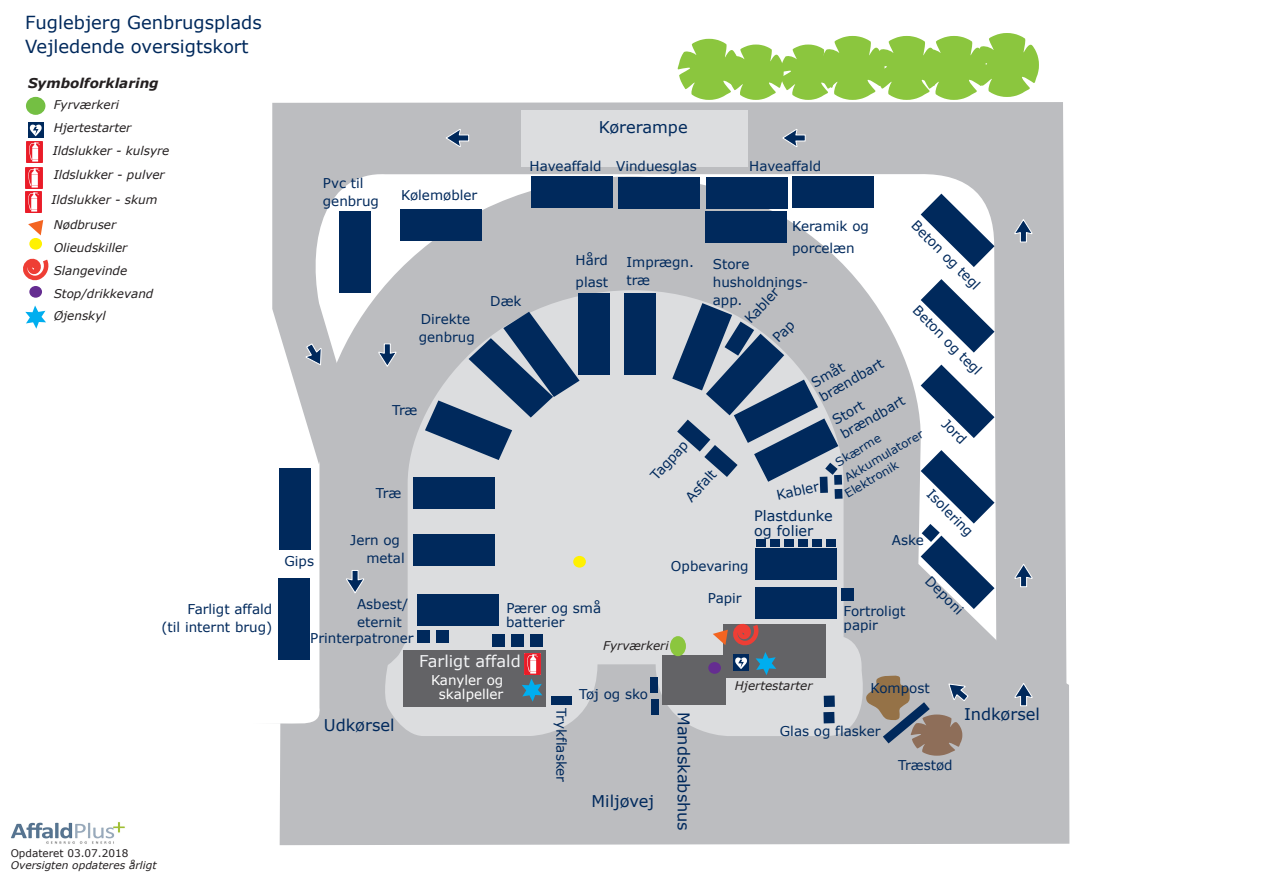
<style>
.page{position:relative;width:1263px;height:893px;background:#fff}
.page>*{position:absolute;margin:0;border:0;box-sizing:border-box;transform-origin:0 0}
.t1{font:18px/24px "Verdana";color:#00295c}
.t2{font:16.2px "Verdana";color:#00295c}
.t3{font:16.2px "Verdana";color:#f2f3f5}
.t4{font:14.4px/15px "Verdana";color:#00295c}
.t5{font:13.5px/18px "Verdana";color:#00295c}
.t6{font:13.5px/14.4px "Verdana";color:#fff;text-align:center}
.t7{font:italic 700 13.5px "Verdana";color:#231f20}
.t8{font:italic 12px/22.8px "Verdana";color:#231f20}
.t9{font:11.55px/13.8px "Verdana";color:#00295c}
.t10{font:italic 10.5px "Verdana";color:#231f20}
.t11{font:10.5px "Verdana";color:#231f20}
</style>
<div class="page">
<div style="left:272px;top:102px;width:792px;height:73px;background:#bcbdc0"></div>
<svg style="left:272px;top:175px;width:797px;height:670px;fill:#bcbdc0"></svg>
<svg style="left:382px;top:289px;width:484px;height:448px;background:#d2d3d6"></svg>
<div style="left:482px;top:343px;width:226px;height:57px;background:#dcdddf"></div>
<div style="left:662px;top:655px;width:63px;height:49px;background:#636366"></div>
<div style="left:403px;top:650px;width:143px;height:57px;background:#636366"></div>
<div style="left:724px;top:624px;width:102px;height:54px;background:#636366"></div>
<div style="left:417px;top:594px;width:81px;height:32px;background:#00295c"></div>
<div style="left:618px;top:177px;width:81px;height:32px;background:#00295c"></div>
<div style="left:706px;top:177px;width:81px;height:32px;background:#00295c"></div>
<div style="left:756px;top:587px;width:81px;height:32px;background:#00295c"></div>
<div style="left:755px;top:548px;width:82px;height:32px;background:#00295c"></div>
<svg style="left:921px;top:279px;width:73px;height:74px"></svg>
<svg style="left:921px;top:365px;width:73px;height:73px"></svg>
<div style="left:826px;top:539px;width:10px;height:8px;background:#00295c"></div>
<div style="left:812px;top:539px;width:10px;height:8px;background:#00295c"></div>
<div style="left:531px;top:176px;width:82px;height:32px;background:#00295c"></div>
<div style="left:841px;top:589px;width:13px;height:12px;background:#00295c"></div>
<div style="left:650px;top:677px;width:8px;height:16px;background:#00295c"></div>
<div style="left:651px;top:699px;width:8px;height:15px;background:#00295c"></div>
<svg style="left:677px;top:33px;width:362px;height:67px"></svg>
<div style="left:400px;top:209px;width:82px;height:32px;background:#00295c"></div>
<div style="left:792px;top:176px;width:81px;height:32px;background:#00295c"></div>
<div style="left:522px;top:110px;width:226px;height:56px;background:#dcdddf"></div>
<svg style="left:425px;top:312px;width:154px;height:148px;background:#8b99ac"></svg>
<div style="left:823px;top:712px;width:12px;height:11px;background:#00295c"></div>
<div style="left:824px;top:695px;width:11px;height:12px;background:#00295c"></div>
<div style="left:414px;top:534px;width:81px;height:32px;background:#00295c"></div>
<div style="left:414px;top:477px;width:81px;height:32px;background:#00295c"></div>
<div style="left:578px;top:294px;width:32px;height:81px;background:#00295c"></div>
<div style="left:624px;top:293px;width:32px;height:81px;background:#00295c"></div>
<svg style="left:921px;top:194px;width:73px;height:73px"></svg>
<div style="left:551px;top:696px;width:20px;height:9px;background:#00295c"></div>
<svg style="left:1015px;top:564px;width:17px;height:23px"></svg>
<svg style="left:1014px;top:219px;width:18px;height:23px"></svg>
<svg style="left:1015px;top:683px;width:17px;height:23px"></svg>
<svg style="left:782px;top:129px;width:24px;height:18px"></svg>
<svg style="left:446px;top:129px;width:23px;height:18px"></svg>
<svg style="left:378px;top:343px;width:18px;height:24px"></svg>
<svg style="left:301px;top:341px;width:27px;height:29px"></svg>
<svg style="left:346px;top:570px;width:18px;height:23px"></svg>
<div style="left:339px;top:211px;width:32px;height:82px;background:#00295c"></div>
<div style="left:279px;top:468px;width:32px;height:81px;background:#00295c"></div>
<svg style="left:670px;top:636px;width:16px;height:19px"></svg>
<img style="left:11px;top:822px;width:114px;height:22px">
<svg style="left:866px;top:675px;width:106px;height:81px;background:#a19995"></svg>
<div style="left:705px;top:211px;width:81px;height:32px;background:#00295c"></div>
<svg style="left:28px;top:220px;width:15px;height:15px"></svg>
<svg style="left:25px;top:305px;width:21px;height:24px"></svg>
<div style="left:26px;top:97px;width:19px;height:18px;background:#74bf43;border-radius:50%"></div>
<svg style="left:28px;top:123px;width:16px;height:15px"></svg>
<svg style="left:29px;top:125px;width:13px;height:11px"></svg>
<div style="left:29px;top:238px;width:13px;height:12px;background:#fff101;border-radius:50%"></div>
<img style="left:25px;top:192px;width:17px;height:21px">
<div style="left:29px;top:286px;width:13px;height:12px;background:#652d91;border-radius:50%"></div>
<img style="left:26px;top:142px;width:17px;height:21px">
<svg style="left:23px;top:258px;width:25px;height:23px"></svg>
<img style="left:26px;top:167px;width:17px;height:21px">
<div style="left:670px;top:637px;width:16px;height:19px;background:#8bc63e;border-radius:50%"></div>
<div style="left:573px;top:556px;width:13px;height:12px;background:#fff101;border-radius:50%"></div>
<svg style="left:713px;top:619px;width:63px;height:56px"></svg>
<div style="left:708px;top:662px;width:13px;height:12px;background:#652d91;border-radius:50%"></div>
<img style="left:524px;top:653px;width:17px;height:21px">
<svg style="left:522px;top:678px;width:20px;height:24px"></svg>
<div style="left:798px;top:539px;width:10px;height:8px;background:#00295c"></div>
<div style="left:784px;top:539px;width:10px;height:8px;background:#00295c"></div>
<div style="left:770px;top:539px;width:10px;height:8px;background:#00295c"></div>
<div style="left:756px;top:539px;width:10px;height:8px;background:#00295c"></div>
<div style="left:511px;top:634px;width:13px;height:13px;background:#00295c"></div>
<div style="left:530px;top:634px;width:13px;height:13px;background:#00295c"></div>
<div style="left:492px;top:634px;width:13px;height:13px;background:#00295c"></div>
<div style="left:437px;top:630px;width:12px;height:12px;background:#00295c"></div>
<div style="left:417px;top:630px;width:13px;height:12px;background:#00295c"></div>
<div style="left:278px;top:578px;width:32px;height:82px;background:#00295c"></div>
<div style="left:834px;top:475px;width:8px;height:10px;background:#00295c"></div>
<div style="left:834px;top:489px;width:8px;height:10px;background:#00295c"></div>
<svg style="left:921px;top:450px;width:73px;height:159px"></svg>
<svg style="left:672px;top:303px;width:166px;height:190px;background:#8393a8"></svg>
<h1 class="t1" style="left:25px;top:10px;width:238px">Fuglebjerg Genbrugsplads<br>Vejledende oversigtskort</h1>
<p class="t7" style="left:28px;top:73px;width:132px">Symbolforklaring</p>
<p class="t8" style="left:54px;top:93px;width:67px">Fyrværkeri</p>
<p class="t8" style="left:54px;top:116px;width:79px">Hjertestarter</p>
<p class="t8" style="left:53px;top:139px;width:118px">Ildslukker - kulsyre</p>
<p class="t8" style="left:54px;top:163px;width:112px">Ildslukker - pulver</p>
<p class="t8" style="left:52px;top:189px;width:107px">Ildslukker - skum</p>
<p class="t5" style="left:323px;top:174px;width:58px">Pvc til genbrug</p>
<p class="t5" style="left:401px;top:186px;width:78px">Kølemøbler</p>
<p class="t2" style="left:599px;top:116px;width:90px">Kørerampe</p>
<p class="t5" style="left:530px;top:157px;width:73px">Haveaffald</p>
<p class="t5" style="left:616px;top:157px;width:82px">Vinduesglas</p>
<p class="t5" style="left:749px;top:157px;width:73px">Haveaffald</p>
<p class="t8" style="left:54px;top:213px;width:64px">Nødbruser</p>
<p class="t5" style="left:920px;top:216px;width:92px;rotate:45deg">Beton og tegl</p>
<p class="t5" style="left:792px;top:217px;width:78px">Keramik og</p>
<p class="t8" style="left:54px;top:236px;width:75px">Olieudskiller</p>
<p class="t5" style="left:792px;top:239px;width:64px">porcelæn</p>
<p class="t5" style="left:576px;top:250px;width:34px;line-height:21.6px">Hård plast</p>
<p class="t5" style="left:626px;top:253px;width:69px">Imprægn. træ</p>
<p class="t5" style="left:713px;top:255px;width:97px">Store husholdnings&shy;app.</p>
<p class="t8" style="left:54px;top:259px;width:101px">Slangevinde<br>Stop/drikkevand</p>
<p class="t5" style="left:741px;top:315px;width:44px;rotate:-47deg">Kabler</p>
<p class="t5" style="left:490px;top:292px;width:33px">Dæk</p>
<p class="t5" style="left:922px;top:302px;width:92px;rotate:45deg">Beton og tegl</p>
<p class="t8" style="left:54px;top:305px;width:53px">Øjenskyl</p>
<p class="t5" style="left:419px;top:310px;width:58px">Direkte genbrug</p>
<p class="t5" style="left:808px;top:376px;width:73px;line-height:16.4px;rotate:-30deg">Småt brændbart</p>
<p class="t5" style="left:829px;top:414px;width:73px;line-height:16.4px;rotate:-30deg">Stort brændbart</p>
<p class="t5" style="left:392px;top:401px;width:27px">Træ</p>
<p class="t5" style="left:950px;top:415px;width:30px;rotate:45deg">Jord</p>
<p class="t9" style="left:835px;top:477px;width:99px;text-indent:8px;rotate:-31deg">Akkumulatorer<br>Elektronik</p>
<p class="t9" style="left:833px;top:457px;width:52px;rotate:-31deg">Skærme</p>
<p class="t5" style="left:646px;top:472px;width:50px;rotate:-48deg">Tagpap</p>
<p class="t5" style="left:681px;top:493px;width:40px;rotate:-48deg">Asfalt</p>
<p class="t5" style="left:775px;top:486px;width:44px;rotate:-12deg">Kabler</p>
<p class="t5" style="left:376px;top:484px;width:27px">Træ</p>
<p class="t5" style="left:936px;top:485px;width:61px;rotate:45deg">Isolering</p>
<p class="t4" style="left:754px;top:508px;width:80px">Plastdunke og folier</p>
<p class="t5" style="left:892px;top:531px;width:34px">Aske</p>
<p class="t5" style="left:366px;top:531px;width:40px;text-indent:-16px">Jern og metal</p>
<p class="t5" style="left:284px;top:552px;width:31px">Gips</p>
<p class="t5" style="left:671px;top:557px;width:79px">Opbevaring</p>
<p class="t5" style="left:161px;top:599px;width:112px;text-align:right">Farligt affald<br>(til internt brug)</p>
<p class="t11" style="left:11px;top:846px;width:119px">Opdateret 03.07.2018</p>
<p class="t10" style="left:11px;top:858px;width:147px">Oversigten opdateres årligt</p>
<p class="t5" style="left:357px;top:595px;width:53px">Asbest/ eternit</p>
<p class="t5" style="left:310px;top:628px;width:105px">Printerpatroner</p>
<p class="t5" style="left:506px;top:599px;width:96px">Pærer og små</p>
<p class="t5" style="left:506px;top:613px;width:60px">batterier</p>
<p class="t8" style="left:603px;top:634px;width:67px">Fyrværkeri</p>
<p class="t2" style="left:324px;top:713px;width:72px">Udkørsel</p>
<p class="t3" style="left:419px;top:650px;width:103px">Farligt affald</p>
<p class="t6" style="left:431px;top:673px;width:74px">Kanyler og skalpeller</p>
<p class="t5" style="left:571px;top:708px;width:76px;rotate:90deg">Trykflasker</p>
<p class="t5" style="left:579px;top:685px;width:70px">Tøj og sko</p>
<p class="t2" style="left:591px;top:790px;width:64px">Miljøvej</p>
<p class="t2" style="left:695px;top:712px;width:120px;rotate:90deg">Mandskabshus</p>
<p class="t5" style="left:708px;top:589px;width:35px">Papir</p>
<p class="t8" style="left:735px;top:674px;width:79px">Hjertestarter</p>
<p class="t5" style="left:844px;top:603px;width:63px;line-height:14.4px">Fortroligt papir</p>
<p class="t5" style="left:934px;top:572px;width:49px;rotate:45deg">Deponi</p>
<p class="t5" style="left:870px;top:679px;width:61px">Kompost</p>
<p class="t2" style="left:964px;top:703px;width:77px">Indkørsel</p>
<p class="t5" style="left:780px;top:722px;width:102px">Glas og flasker</p>
<p class="t5" style="left:898px;top:756px;width:56px">Træstød</p>
</div>
